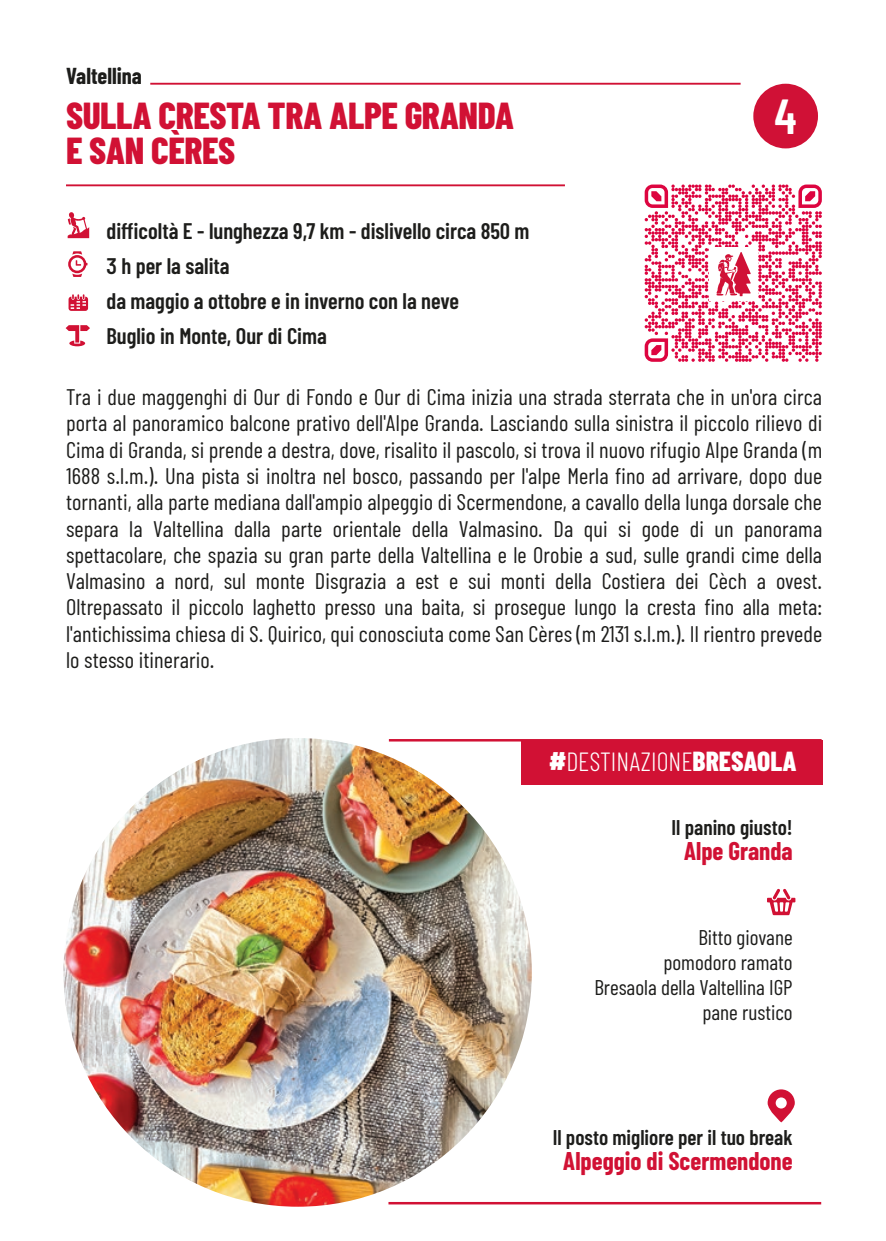
<style>
.page{position:relative;width:886px;height:1241px;background:#fff}
.page>*{position:absolute;margin:0;border:0;box-sizing:border-box;transform-origin:0 0}
.t1{font:600 49px "Barlow Condensed";color:#fff}
.t2{font:800 37.5px/35px "Barlow Condensed";letter-spacing:-.01em;color:#d11134}
.t3{font:300 26.25px "Barlow Condensed";color:#fff}
.t4{font:700 25px "Barlow Condensed";color:#d11134}
.t5{font:22.5px/26.2px "Barlow Condensed";letter-spacing:.005em;color:#1d1d1b;text-align:justify}
.t6{font:600 22.5px/35px "Barlow Condensed";color:#1d1d1b}
.t7{font:700 22.5px "Barlow Condensed";color:#1d1d1b}
.t8{font:21.25px/25px "Barlow Condensed";color:#1d1d1b;text-align:right}
.t9{font:600 21.25px "Barlow Condensed";color:#1d1d1b}
.s1{font-weight:800;font-size:27.5px}
</style>
<div class="page">
<hr style="left:389px;top:739px;width:432px;height:2px;background:#d11134">
<div style="left:753px;top:84px;width:65px;height:64px;background:#d01136;border-radius:50%"></div>
<hr style="left:150px;top:83px;width:590px;height:2px;background:#d11134">
<hr style="left:66px;top:184px;width:499px;height:2px;background:#d11134">
<svg style="left:68px;top:251px;width:19px;height:26px"></svg>
<svg style="left:68px;top:212px;width:21px;height:26px"></svg>
<div style="left:521px;top:740px;width:301px;height:44px;background:#d11134"></div>
<svg style="left:69px;top:294px;width:19px;height:17px"></svg>
<svg style="left:66px;top:325px;width:24px;height:21px"></svg>
<svg style="left:767px;top:888px;width:28px;height:27px"></svg>
<svg style="left:767px;top:1089px;width:28px;height:33px"></svg>
<img style="left:63px;top:738px;width:469px;height:468px;border-radius:234px">
<hr style="left:388px;top:1201px;width:433px;height:3px;background:#d11134">
<svg style="left:645px;top:184px;width:177px;height:178px"></svg>
<p class="t7" style="left:66px;top:62px;width:77px">Valtellina</p>
<h2 class="t2" style="left:66px;top:97px;width:449px">SULLA CRESTA TRA ALPE GRANDA<br>E SAN CÈRES</h2>
<p class="t6" style="left:107px;top:212px;width:424px">difficoltà E - lunghezza 9,7 km - dislivello circa 850 m 3 h per la salita<br>da maggio a ottobre e in inverno con la neve<br>Buglio in Monte, Our di Cima</p>
<h1 class="t1" style="left:774px;top:85px;width:24px">4</h1>
<p class="t5" style="left:66px;top:383px;width:758px">Tra i due maggenghi di Our di Fondo e Our di Cima inizia una strada sterrata che in un'ora circa porta al panoramico balcone prativo dell'Alpe Granda. Lasciando sulla sinistra il piccolo rilievo di Cima di Granda, si prende a destra, dove, risalito il pascolo, si trova il nuovo rifugio Alpe Granda (m 1688 s.l.m.). Una pista si inoltra nel bosco, passando per l'alpe Merla fino ad arrivare, dopo due tornanti, alla parte mediana dall'ampio alpeggio di Scermendone, a cavallo della lunga dorsale che separa la Valtellina dalla parte orientale della Valmasino. Da qui si gode di un panorama spettacolare, che spazia su gran parte della Valtellina e le Orobie a sud, sulle grandi cime della Valmasino a nord, sul monte Disgrazia a est e sui monti della Costiera dei Cèch a ovest.<br>Oltrepassato il piccolo laghetto presso una baita, si prosegue lungo la cresta fino alla meta: l'antichissima chiesa di S. Quirico, qui conosciuta come San Cères (m 2131 s.l.m.). Il rientro prevede lo stesso itinerario.</p>
<p class="t3" style="left:549px;top:745px;width:249px"><span class="s1">#</span>DESTINAZIONE<span class="s1">BRESAOLA</span></p>
<p class="t9" style="left:671px;top:814px;width:123px">Il panino giusto!</p>
<p class="t4" style="left:684px;top:835px;width:110px">Alpe Granda</p>
<p class="t8" style="left:594px;top:924px;width:200px">Bitto giovane<br>pomodoro ramato<br>Bresaola della Valtellina IGP pane rustico</p>
<p class="t9" style="left:553px;top:1124px;width:241px">Il posto migliore per il tuo break</p>
<p class="t4" style="left:563px;top:1145px;width:231px">Alpeggio di Scermendone</p>
</div>
